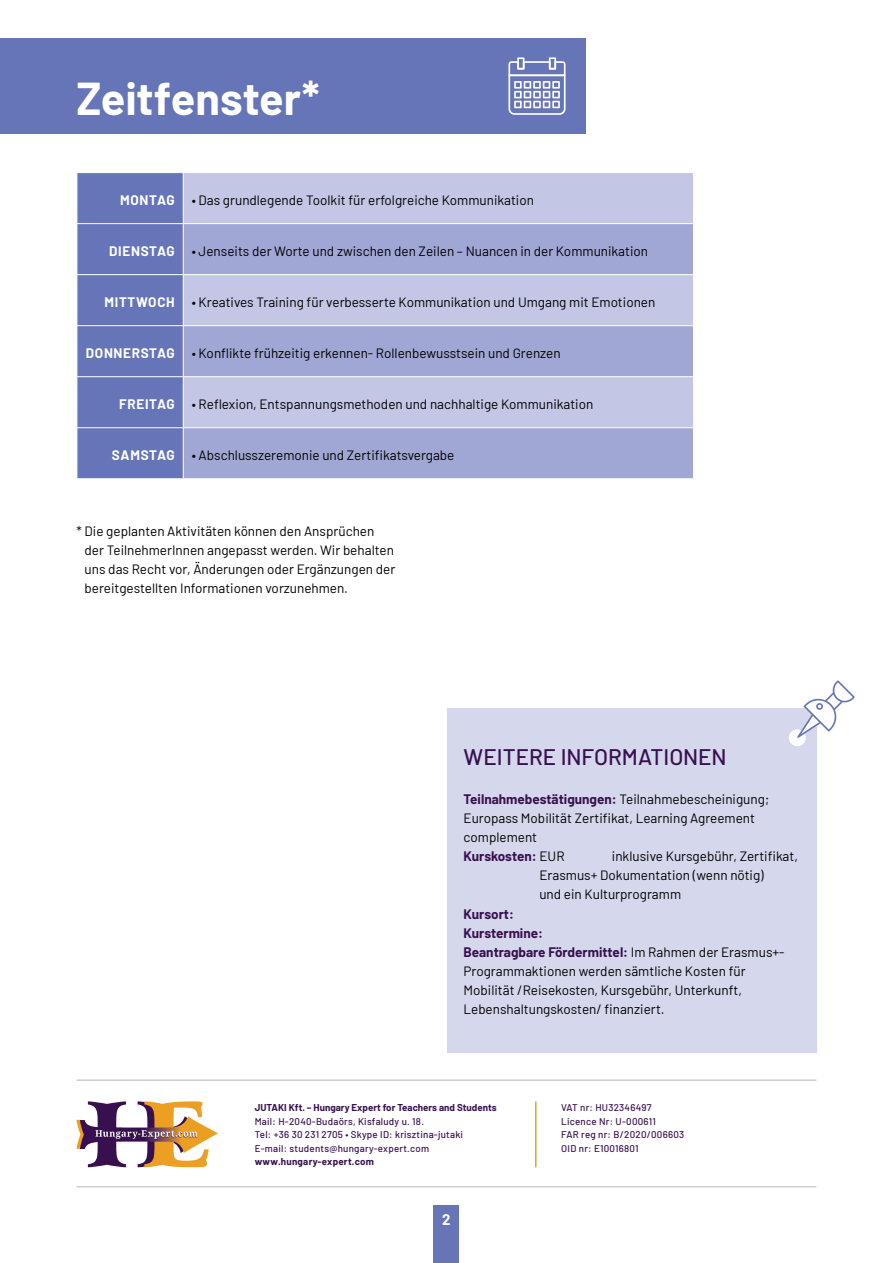
<style>
.page{position:relative;width:893px;height:1263px;background:#fff}
.page>*{position:absolute;margin:0;border:0;box-sizing:border-box;transform-origin:0 0}
.t1{font:700 45px "Barlow";color:#fff}
.t2{font:500 22.5px "Barlow";letter-spacing:-.005em;color:#38104f}
.t3{font:700 15px "Barlow";color:#fff}
.t4{font:13.5px/19.2px "Barlow";color:#000}
.t5{font:700 13.5px "Barlow";letter-spacing:.05em;color:#fff}
.t6{font:500 9.75px/13.5px "Barlow";letter-spacing:.025em;color:#38104f}
.t7{font:700 9.75px "Barlow";color:#38104f}
.t8{font:700 9.75px "Barlow";letter-spacing:.025em;color:#38104f}
.s1{font-weight:700;color:#38104f}
</style>
<div class="page">
<div style="left:447px;top:708px;width:369px;height:344px;background:#d5d7ec"></div>
<div style="left:0;top:38px;width:585px;height:96px;background:#6675b8"></div>
<div style="left:434px;top:1205px;width:25px;height:58px;background:#6675b8"></div>
<div style="left:78px;top:173px;width:105px;height:305px;background:#6675b8"></div>
<div style="left:184px;top:173px;width:509px;height:50px;background:#c3c6e4"></div>
<svg style="left:184px;top:224px;width:509px;height:254px;background:#aeb3da"></svg>
<hr style="left:77px;top:223px;width:106px;height:1px;background:#fff">
<hr style="left:77px;top:274px;width:106px;height:1px;background:#fff">
<hr style="left:183px;top:274px;width:511px;height:1px;background:#fff">
<hr style="left:77px;top:325px;width:106px;height:1px;background:#fff">
<hr style="left:183px;top:325px;width:511px;height:1px;background:#fff">
<hr style="left:77px;top:376px;width:106px;height:1px;background:#fff">
<hr style="left:183px;top:376px;width:511px;height:1px;background:#fff">
<hr style="left:77px;top:427px;width:106px;height:1px;background:#fff">
<hr style="left:183px;top:427px;width:511px;height:1px;background:#fff">
<svg style="left:508px;top:57px;width:58px;height:58px"></svg>
<hr style="left:535px;top:1101px;width:1px;height:66px;background:#ec9f22">
<hr style="left:77px;top:1080px;width:739px;height:1px;background:#b6b8ba">
<hr style="left:77px;top:1186px;width:739px;height:1px;background:#b6b8ba">
<svg style="left:77px;top:1101px;width:141px;height:66px"></svg>
<div style="left:789px;top:729px;width:17px;height:17px;background:#fff;border-radius:50%"></div>
<svg style="left:797px;top:680px;width:58px;height:58px"></svg>
<h1 class="t1" style="left:77px;top:65px;width:245px">Zeitfenster*</h1>
<p class="t5" style="left:120px;top:190px;width:56px">MONTAG</p>
<p class="t4" style="left:192px;top:189px;width:344px">• Das grundlegende Toolkit für erfolgreiche Kommunikation</p>
<p class="t5" style="left:109px;top:241px;width:67px">DIENSTAG</p>
<p class="t4" style="left:192px;top:240px;width:458px">• Jenseits der Worte und zwischen den Zeilen – Nuancen in der Kommunikation</p>
<p class="t5" style="left:105px;top:292px;width:72px">MITTWOCH</p>
<p class="t4" style="left:192px;top:291px;width:465px">• Kreatives Training für verbesserte Kommunikation und Umgang mit Emotionen</p>
<p class="t5" style="left:86px;top:343px;width:90px">DONNERSTAG</p>
<p class="t4" style="left:192px;top:342px;width:371px">• Konflikte frühzeitig erkennen- Rollenbewusstsein und Grenzen</p>
<p class="t5" style="left:119px;top:394px;width:57px">FREITAG</p>
<p class="t4" style="left:192px;top:393px;width:403px">• Reflexion, Entspannungsmethoden und nachhaltige Kommunikation</p>
<p class="t5" style="left:112px;top:445px;width:64px">SAMSTAG</p>
<p class="t4" style="left:192px;top:444px;width:264px">• Abschlusszeremonie und Zertifikatsvergabe</p>
<p class="t4" style="left:85px;top:520px;width:312px;text-indent:-8px">* Die geplanten Aktivitäten können den Ansprüchen der TeilnehmerInnen angepasst werden. Wir behalten uns das Recht vor, Änderungen oder Ergänzungen der bereitgestellten Informationen vorzunehmen.</p>
<h2 class="t2" style="left:463px;top:741px;width:265px">WEITERE INFORMATIONEN</h2>
<p class="t4" style="left:463px;top:788px;width:307px"><span class="s1">Teilnahmebestätigungen:</span> Teilnahmebescheinigung; Europass Mobilität Zertifikat, Learning Agreement complement<br><span class="s1">Kurskosten:</span> EUR</p>
<p class="t4" style="left:539px;top:846px;width:260px;text-indent:73px">inklusive Kursgebühr, Zertifikat,<br>Erasmus+ Dokumentation (wenn nötig)<br>und ein Kulturprogramm</p>
<p class="t4" style="left:463px;top:903px;width:323px"><span class="s1">Kursort:<br>Kurstermine:<br>Beantragbare Fördermittel:</span> Im Rahmen der Erasmus+- Programmaktionen werden sämtliche Kosten für Mobilität /Reisekosten, Kursgebühr, Unterkunft, Lebenshaltungskosten/ finanziert.</p>
<p class="t7" style="left:255px;top:1100px;width:243px">JUTAKI Kft. – Hungary Expert for Teachers and Students</p>
<p class="t6" style="left:255px;top:1113px;width:210px">Mail: H-2040-Budaörs, Kisfaludy u. 18.<br>Tel: +36 30 231 2705 • Skype ID: krisztina-jutaki<br>E-mail: students@hungary-expert.com</p>
<p class="t8" style="left:255px;top:1154px;width:121px">www.hungary-expert.com</p>
<p class="t3" style="left:442px;top:1208px;width:10px">2</p>
<p class="t6" style="left:561px;top:1100px;width:124px">VAT nr: HU32346497<br>Licence Nr: U-000611<br>FAR reg nr: B/2020/006603<br>OID nr: E10016801</p>
</div>
